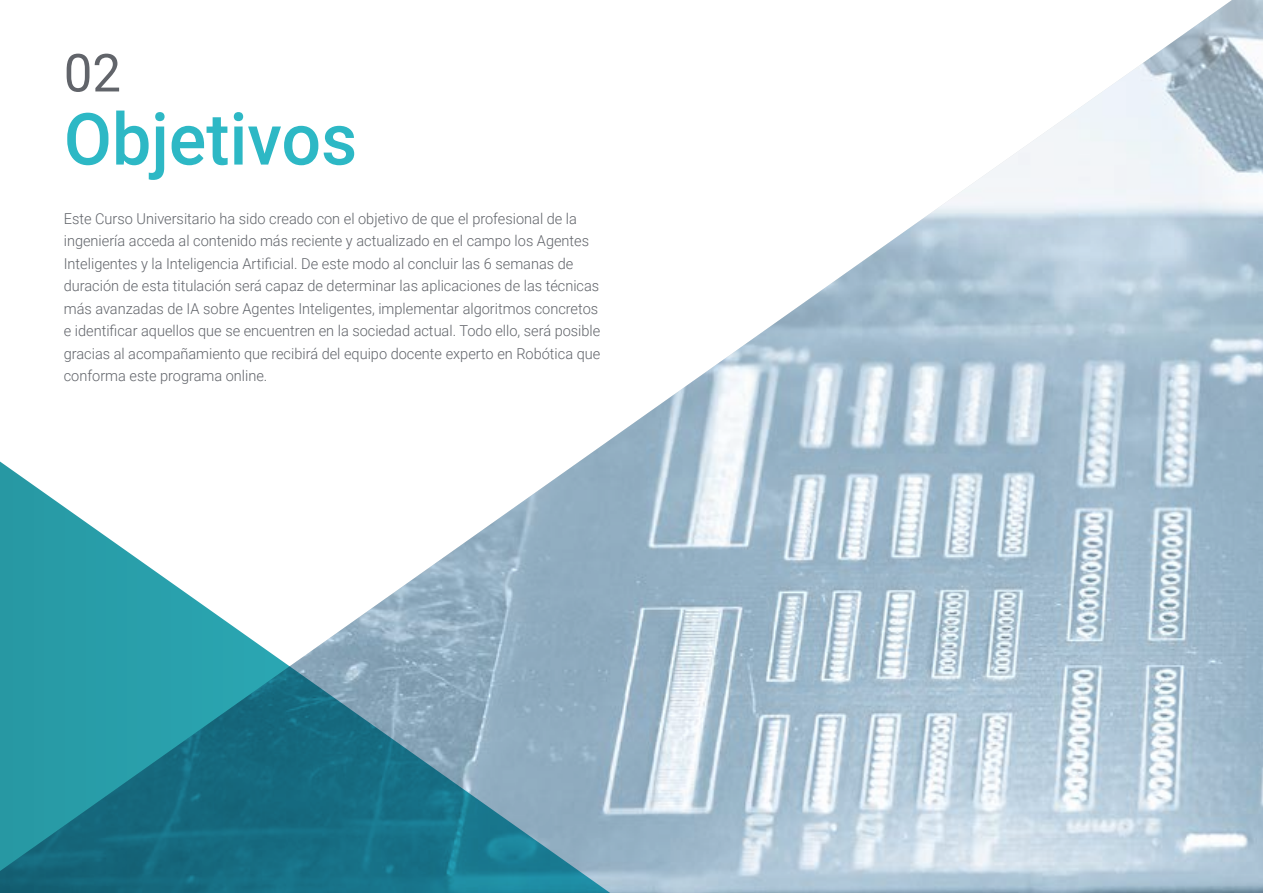
<style>
.page{position:relative;width:1263px;height:893px;background:#fff}
.page>*{position:absolute;margin:0;border:0;box-sizing:border-box;transform-origin:0 0}
.t1{font:500 72px "Roboto";color:#2db8c5}
.t2{font:52.5px "Roboto";color:#61646a}
.t3{font:300 15px/22.5px "Roboto";color:#61646a}
</style>
<div class="page">
<img style="left:601px;top:0;width:662px;height:893px">
<svg style="left:0;top:446px;width:640px;height:447px"></svg>
<h2 class="t2" style="left:64px;top:36px;width:59px">02</h2>
<h1 class="t1" style="left:64px;top:89px;width:295px">Objetivos</h1>
<p class="t3" style="left:64px;top:207px;width:538px">Este Curso Universitario ha sido creado con el objetivo de que el profesional de la ingeniería acceda al contenido más reciente y actualizado en el campo los Agentes Inteligentes y la Inteligencia Artificial. De este modo al concluir las 6 semanas de duración de esta titulación será capaz de determinar las aplicaciones de las técnicas más avanzadas de IA sobre Agentes Inteligentes, implementar algoritmos concretos e identificar aquellos que se encuentren en la sociedad actual. Todo ello, será posible gracias al acompañamiento que recibirá del equipo docente experto en Robótica que conforma este programa online.</p>
</div>
